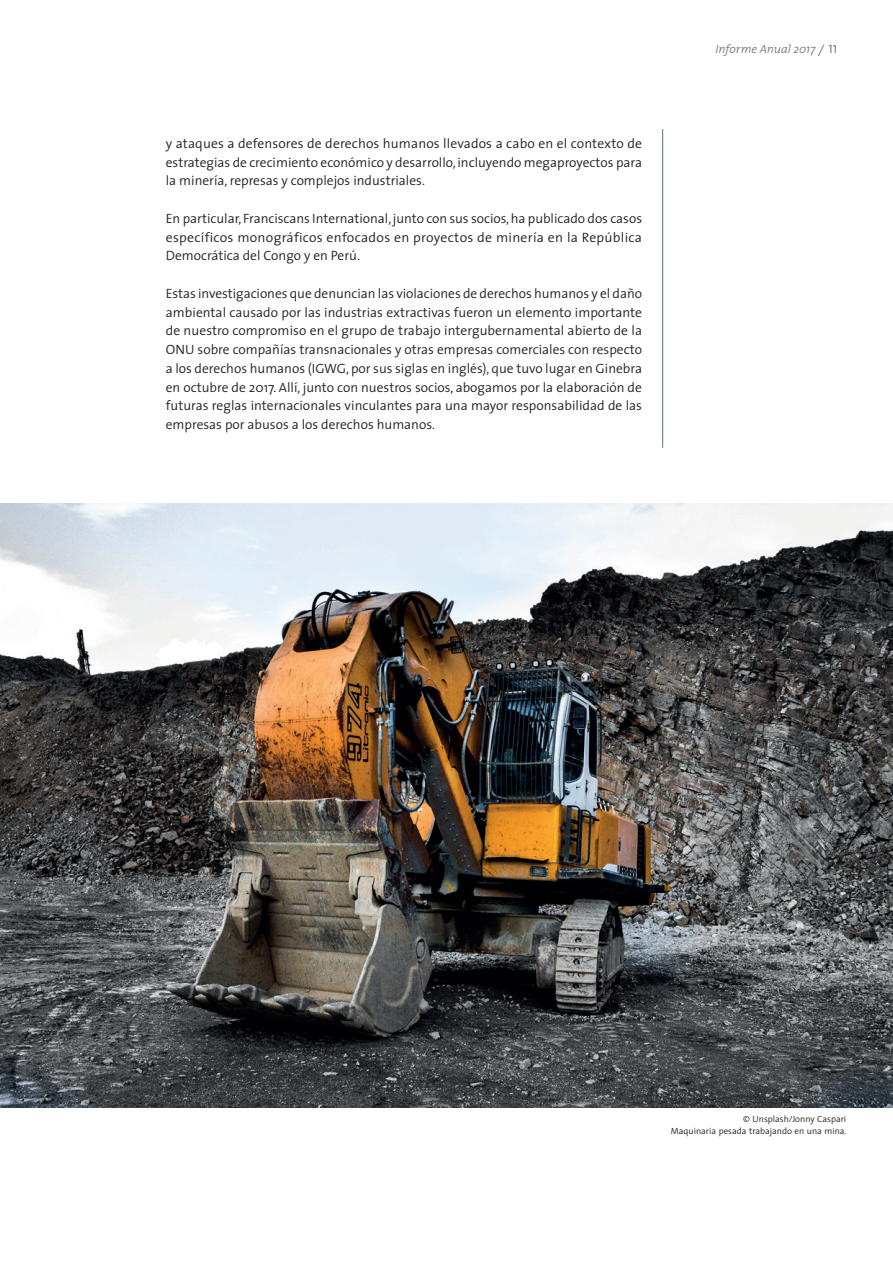
<style>
.page{position:relative;width:893px;height:1263px;background:#fff}
.page>*{position:absolute;margin:0;border:0;box-sizing:border-box;transform-origin:0 0}
.t1{font:300 13.5px/18.8px "The Sans";color:#231f20;text-align:justify}
.t2{font:italic 300 12px "The Mix";color:#717d83}
.t3{font:300 9px/12px "The Sans";color:#231f20;text-align:right}
.s1{font-size:16.5px}
.s2{font-family:"The Sans Caps";font-weight:400;font-style:normal}
</style>
<div class="page">
<img style="left:0;top:504px;width:893px;height:603px">
<hr style="left:662px;top:129px;width:1px;height:319px;background:#717d83">
<p class="t1" style="left:166px;top:133px;width:478px">y ataques a defensores de derechos humanos llevados a cabo en el contexto de estrategias de crecimiento económico y desarrollo,incluyendo megaproyectos para la minería, represas y complejos industriales.</p>
<p class="t1" style="left:166px;top:208px;width:478px">En particular, Franciscans International,junto con sus socios,ha publicado dos casos específicos monográficos enfocados en proyectos de minería en la República Democrática del Congo y en Perú.</p>
<p class="t1" style="left:166px;top:283px;width:478px">Estas investigaciones que denuncian las violaciones de derechos humanos y el daño ambiental causado por las industrias extractivas fueron un elemento importante de nuestro compromiso en el grupo de trabajo intergubernamental abierto de la ONU sobre compañías transnacionales y otras empresas comerciales con respecto a los derechos humanos (IGWG, por sus siglas en inglés), que tuvo lugar en Ginebra en octubre de 2017. Allí, junto con nuestros socios, abogamos por la elaboración de futuras reglas internacionales vinculantes para una mayor responsabilidad de las empresas por abusos a los derechos humanos.</p>
<p class="t2" style="left:715px;top:39px;width:123px">Informe Anual 2017 <span class="s1">/</span> <span class="s2">11</span></p>
<p class="t3" style="left:671px;top:1113px;width:177px">© Unsplash/Jonny Caspari<br>Maquinaria pesada trabajando en una mina.</p>
</div>
